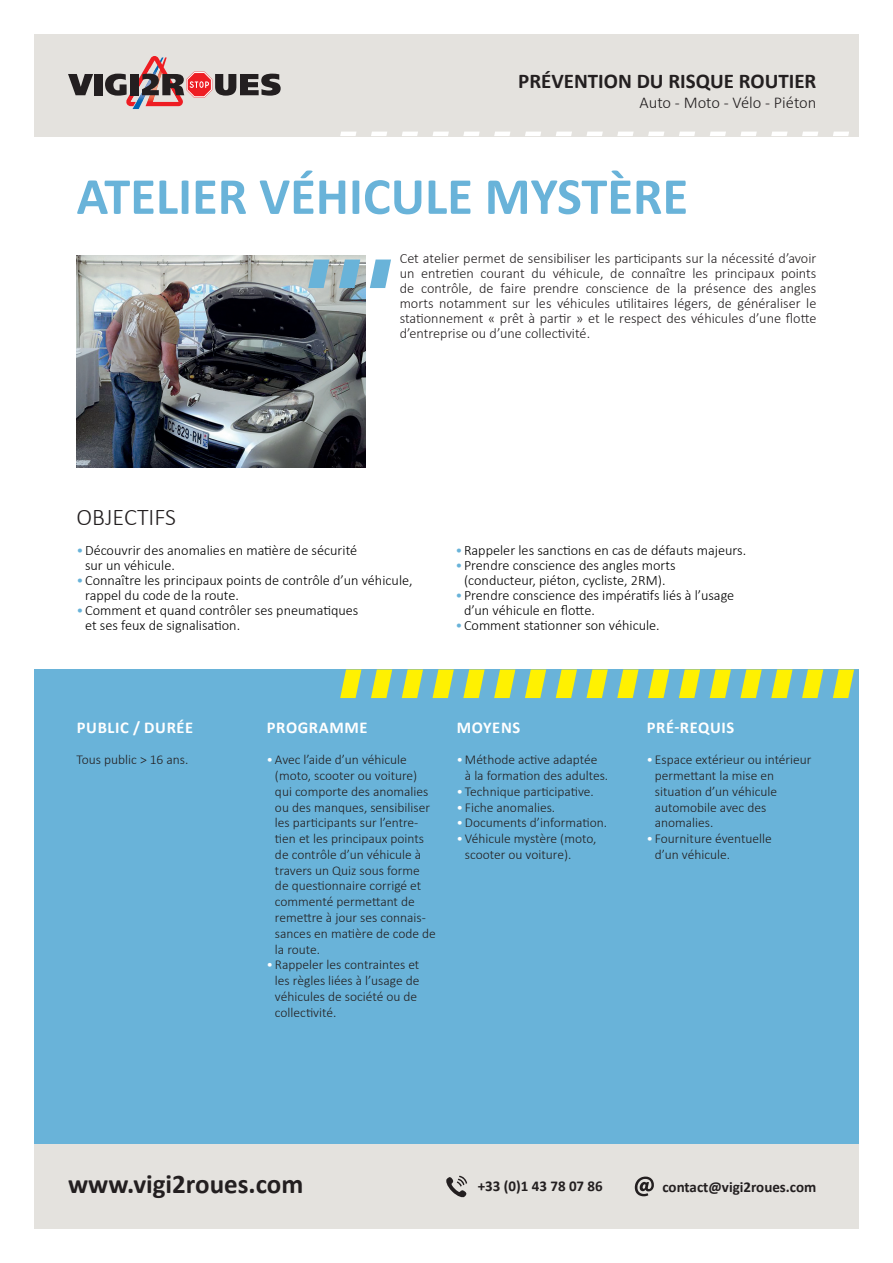
<style>
.page{position:relative;width:893px;height:1263px;background:#fff}
.page>*{position:absolute;margin:0;border:0;box-sizing:border-box;transform-origin:0 0}
.t1{font:700 52.5px "Calibri";color:#69b3d9}
.t2{font:700 27px "Calibri";color:#231f20}
.t3{font:300 24px "Calibri";color:#231f20}
.t4{font:700 21px "Calibri";color:#231f20}
.t5{font:700 16.5px "Calibri";letter-spacing:.04em;color:#fff}
.t6{font:300 16.5px "Calibri";color:#231f20}
.t7{font:700 15px "Calibri";color:#231f20}
.t8{font:300 14.25px/15px "Calibri";color:#000}
.t9{font:300 14.25px/15px "Calibri";color:#231f20;text-align:justify}
.t10{font:300 13.5px/15.8px "Calibri";color:#231f20}
.s1{color:#69b3d9}
.s2{color:#fff}
</style>
<div class="page">
<div style="left:34px;top:1144px;width:825px;height:85px;background:#e4e2de"></div>
<svg style="left:446px;top:1175px;width:21px;height:23px"></svg>
<svg style="left:635px;top:1176px;width:19px;height:20px"></svg>
<div style="left:34px;top:34px;width:825px;height:102px;background:#e4e2de"></div>
<svg style="left:68px;top:74px;width:25px;height:21px"></svg>
<div style="left:94px;top:74px;width:8px;height:21px;background:#231f20"></div>
<svg style="left:105px;top:56px;width:176px;height:53px"></svg>
<svg style="left:340px;top:132px;width:16px;height:4px"></svg>
<svg style="left:371px;top:132px;width:16px;height:4px"></svg>
<svg style="left:402px;top:132px;width:16px;height:4px"></svg>
<svg style="left:433px;top:132px;width:16px;height:4px"></svg>
<svg style="left:463px;top:132px;width:17px;height:4px"></svg>
<svg style="left:494px;top:132px;width:16px;height:4px"></svg>
<svg style="left:525px;top:132px;width:16px;height:4px"></svg>
<svg style="left:556px;top:132px;width:16px;height:4px"></svg>
<svg style="left:586px;top:132px;width:17px;height:4px"></svg>
<svg style="left:617px;top:132px;width:17px;height:4px"></svg>
<svg style="left:648px;top:132px;width:16px;height:4px"></svg>
<svg style="left:679px;top:132px;width:16px;height:4px"></svg>
<svg style="left:710px;top:132px;width:16px;height:4px"></svg>
<svg style="left:740px;top:132px;width:17px;height:4px"></svg>
<svg style="left:771px;top:132px;width:17px;height:4px"></svg>
<svg style="left:802px;top:132px;width:16px;height:4px"></svg>
<svg style="left:833px;top:132px;width:16px;height:4px"></svg>
<div style="left:34px;top:669px;width:825px;height:475px;background:#69b3d9"></div>
<svg style="left:340px;top:669px;width:21px;height:29px"></svg>
<svg style="left:371px;top:669px;width:21px;height:29px"></svg>
<svg style="left:402px;top:669px;width:21px;height:29px"></svg>
<svg style="left:433px;top:669px;width:21px;height:29px"></svg>
<svg style="left:463px;top:669px;width:22px;height:29px"></svg>
<svg style="left:494px;top:669px;width:21px;height:29px"></svg>
<svg style="left:525px;top:669px;width:21px;height:29px"></svg>
<svg style="left:556px;top:669px;width:21px;height:29px"></svg>
<svg style="left:586px;top:669px;width:22px;height:29px"></svg>
<svg style="left:617px;top:669px;width:22px;height:29px"></svg>
<svg style="left:648px;top:669px;width:21px;height:29px"></svg>
<svg style="left:679px;top:669px;width:21px;height:29px"></svg>
<svg style="left:710px;top:669px;width:21px;height:29px"></svg>
<svg style="left:740px;top:669px;width:22px;height:29px"></svg>
<svg style="left:771px;top:669px;width:21px;height:29px"></svg>
<svg style="left:802px;top:669px;width:21px;height:29px"></svg>
<svg style="left:833px;top:669px;width:21px;height:29px"></svg>
<img style="left:77px;top:255px;width:289px;height:213px">
<svg style="left:308px;top:259px;width:21px;height:29px"></svg>
<svg style="left:339px;top:259px;width:21px;height:29px"></svg>
<svg style="left:370px;top:259px;width:21px;height:29px"></svg>
<h3 class="t4" style="left:518px;top:68px;width:300px">PRÉVENTION DU RISQUE ROUTIER</h3>
<p class="t6" style="left:639px;top:92px;width:178px">Auto - Moto - Vélo - Piéton</p>
<h1 class="t1" style="left:77px;top:163px;width:613px">ATELIER VÉHICULE MYSTÈRE</h1>
<p class="t9" style="left:400px;top:250px;width:418px">Cet atelier permet de sensibiliser les participants sur la nécessité d’avoir un entretien courant du véhicule, de connaître les principaux points de contrôle, de faire prendre conscience de la présence des angles morts notamment sur les véhicules utilitaires légers, de généraliser le stationnement « prêt à partir » et le respect des véhicules d’une flotte d’entreprise ou d’une collectivité.</p>
<h3 class="t3" style="left:77px;top:502px;width:101px">OBJECTIFS</h3>
<p class="t8" style="left:85px;top:542px;width:274px;text-indent:-9px"><span class="s1">•</span> Découvrir des anomalies en matière de sécurité sur un véhicule.</p>
<p class="t8" style="left:85px;top:572px;width:329px;text-indent:-9px"><span class="s1">•</span> Connaître les principaux points de contrôle d’un véhicule, rappel du code de la route.</p>
<p class="t8" style="left:85px;top:602px;width:275px;text-indent:-9px"><span class="s1">•</span> Comment et quand contrôler ses pneumatiques et ses feux de signalisation.</p>
<p class="t8" style="left:455px;top:542px;width:292px"><span class="s1">•</span> Rappeler les sanctions en cas de défauts majeurs.</p>
<p class="t8" style="left:455px;top:557px;width:222px;text-align:center"><span class="s1">•</span> Prendre conscience des angles morts (conducteur, piéton, cycliste, 2RM).</p>
<p class="t8" style="left:464px;top:587px;width:272px;text-indent:-9px"><span class="s1">•</span> Prendre conscience des impératifs liés à l’usage d’un véhicule en flotte.</p>
<p class="t8" style="left:455px;top:617px;width:206px"><span class="s1">•</span> Comment stationner son véhicule.</p>
<p class="t5" style="left:77px;top:717px;width:118px">PUBLIC / DURÉE</p>
<p class="t10" style="left:77px;top:751px;width:113px">Tous public &gt; 16 ans.</p>
<p class="t5" style="left:267px;top:717px;width:102px">PROGRAMME</p>
<p class="t10" style="left:275px;top:751px;width:162px;text-indent:-9px"><span class="s2">•</span> Avec l’aide d’un véhicule (moto, scooter ou voiture) qui comporte des anomalies ou des manques, sensibiliser les participants sur l’entre&shy;tien et les principaux points de contrôle d’un véhicule à travers un Quiz sous forme de questionnaire corrigé et commenté permettant de remettre à jour ses connais&shy;sances en matière de code de la route.</p>
<p class="t10" style="left:275px;top:956px;width:146px;text-indent:-9px"><span class="s2">•</span> Rappeler les contraintes et les règles liées à l’usage de véhicules de société ou de collectivité.</p>
<p class="t5" style="left:457px;top:717px;width:65px">MOYENS</p>
<p class="t10" style="left:465px;top:751px;width:145px;text-indent:-9px"><span class="s2">•</span> Méthode active adaptée<br>à la formation des adultes.</p>
<p class="t10" style="left:456px;top:783px;width:139px"><span class="s2">•</span> Technique participative.</p>
<p class="t10" style="left:456px;top:799px;width:100px"><span class="s2">•</span> Fiche anomalies.</p>
<p class="t10" style="left:456px;top:814px;width:152px"><span class="s2">•</span> Documents d’information.</p>
<p class="t10" style="left:465px;top:830px;width:133px;text-indent:-9px"><span class="s2">•</span> Véhicule mystère (moto, scooter ou voiture).</p>
<p class="t5" style="left:647px;top:717px;width:89px">PRÉ-REQUIS</p>
<p class="t10" style="left:655px;top:751px;width:158px;text-indent:-9px"><span class="s2">•</span> Espace extérieur ou intérieur permettant la mise en situation d’un véhicule automobile avec des anomalies.</p>
<p class="t10" style="left:655px;top:830px;width:119px;text-indent:-9px"><span class="s2">•</span> Fourniture éventuelle d’un véhicule.</p>
<h2 class="t2" style="left:68px;top:1167px;width:237px">www.vigi2roues.com</h2>
<p class="t7" style="left:478px;top:1176px;width:127px">+33 (0)1 43 78 07 86</p>
<p class="t7" style="left:662px;top:1177px;width:156px">contact@vigi2roues.com</p>
</div>
